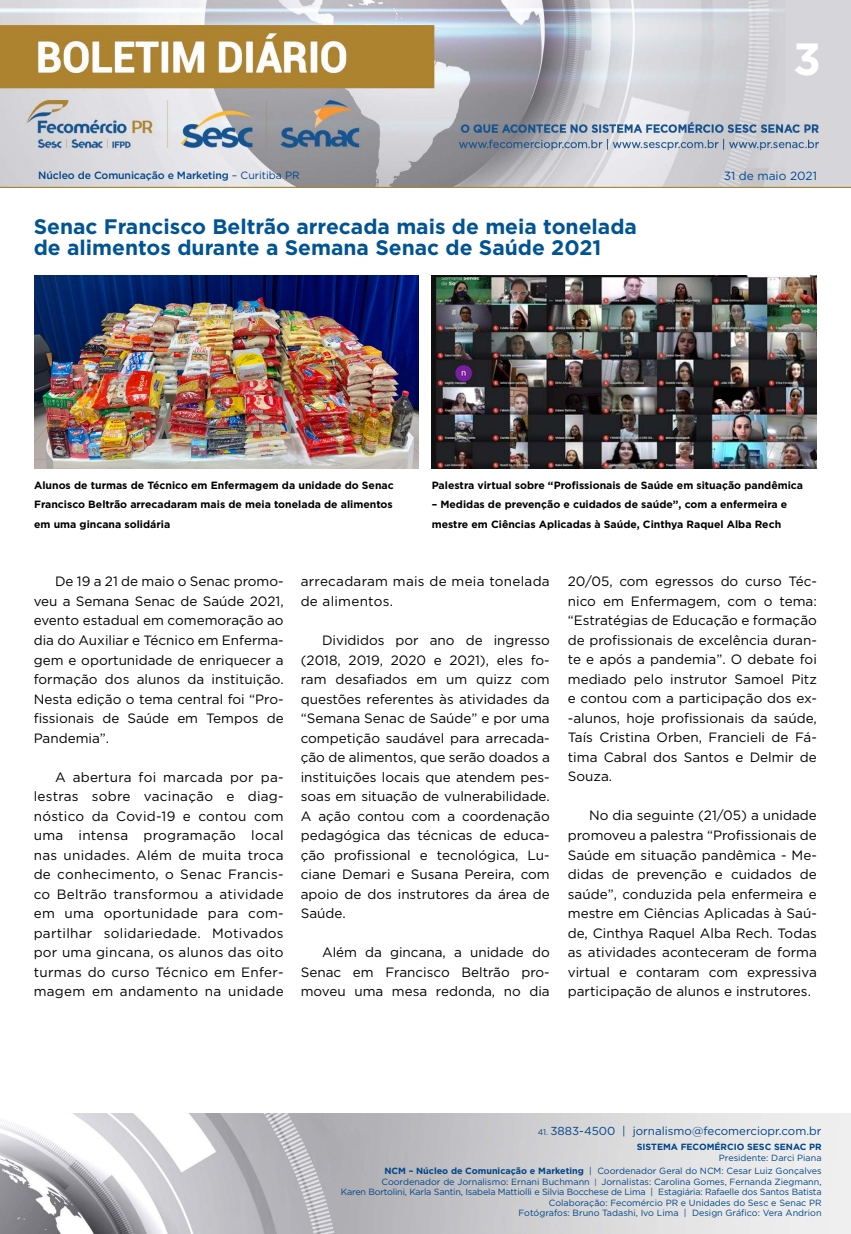
<style>
.page{position:relative;width:851px;height:1234px;background:#fff}
.page>*{position:absolute;margin:0;border:0;box-sizing:border-box;transform-origin:0 0}
.t1{font:700 45px "Gotham";color:#fff}
.t2{font:700 21px/21px "Gotham";color:#005493}
.t3{font:13.5px/19.5px "Gotham";color:#000;text-align:justify}
.t4{font:13.5px/19.5px "Gotham";letter-spacing:.02em;color:#000}
.t5{font:11.85px "Gotham";color:#004a93}
.t6{font:11.55px "Gotham";color:#004587}
.t7{font:700 10.5px/19.5px "Gotham";color:#000;text-align:justify}
.t8{font:500 10.5px "Gotham";letter-spacing:-.01em;color:#004587}
.t9{font:9px/10.5px "Gotham";color:#004587;text-align:right}
.t10{font:700 9px "Gotham";color:#004587}
.s1{font-weight:400}
.s2{font-size:8.25px}
.s3{font-weight:700}
.s4{font-size:7.65px}
</style>
<div class="page">
<img style="left:0;top:0;width:850px;height:188px">
<img style="left:0;top:1113px;width:850px;height:120px">
<img style="left:34px;top:275px;width:384px;height:194px">
<img style="left:431px;top:275px;width:385px;height:194px">
<h1 class="t1" style="left:793px;top:29px;width:29px">3</h1>
<p class="t8" style="left:38px;top:168px;width:263px">Núcleo de Comunicação e Marketing <span class="s1">– Curitiba PR</span></p>
<p class="t5" style="left:723px;top:168px;width:95px">31 de maio 2021</p>
<h2 class="t2" style="left:34px;top:216px;width:604px">Senac Francisco Beltrão arrecada mais de meia tonelada de alimentos durante a Semana Senac de Saúde 2021</h2>
<p class="t7" style="left:34px;top:475px;width:361px">Alunos de turmas de Técnico em Enfermagem da unidade do Senac Francisco Beltrão arrecadaram mais de meia tonelada de alimentos em uma gincana solidária</p>
<p class="t7" style="left:431px;top:475px;width:373px">Palestra virtual sobre “Profissionais de Saúde em situação pandêmica</p>
<p class="t7" style="left:431px;top:494px;width:357px">– Medidas de prevenção e cuidados de saúde”, com a enfermeira e mestre em Ciências Aplicadas à Saúde, Cinthya Raquel Alba Rech</p>
<p class="t3" style="left:34px;top:571px;width:251px;text-indent:21px">De 19 a 21 de maio o Senac promo&shy;veu a Semana Senac de Saúde 2021, evento estadual em comemoração ao dia do Auxiliar e Técnico em Enferma&shy;gem e oportunidade de enriquecer a formação dos alunos da instituição.<br>Nesta edição o tema central foi “Pro&shy;fissionais de Saúde em Tempos de Pandemia”.</p>
<p class="t3" style="left:34px;top:766px;width:251px;text-indent:21px">A abertura foi marcada por pa&shy;lestras sobre vacinação e diag&shy;nóstico da Covid-19 e contou com uma intensa programação local nas unidades. Além de muita troca de conhecimento, o Senac Francis&shy;co Beltrão transformou a atividade em uma oportunidade para com&shy;partilhar solidariedade. Motivados por uma gincana, os alunos das oito turmas do curso Técnico em Enfer&shy;magem em andamento na unidade</p>
<p class="t4" style="left:301px;top:571px;width:250px">arrecadaram mais de meia tonelada de alimentos.</p>
<p class="t3" style="left:301px;top:630px;width:250px;text-indent:21px">Divididos por ano de ingresso (2018, 2019, 2020 e 2021), eles fo&shy;ram desafiados em um quizz com questões referentes às atividades da “Semana Senac de Saúde” e por uma competição saudável para arrecada&shy;ção de alimentos, que serão doados a instituições locais que atendem pes&shy;soas em situação de vulnerabilidade.<br>A ação contou com a coordenação pedagógica das técnicas de educa&shy;ção profissional e tecnológica, Lu&shy;ciane Demari e Susana Pereira, com apoio de dos instrutores da área de Saúde.</p>
<p class="t3" style="left:301px;top:942px;width:250px;text-indent:21px">Além da gincana, a unidade do Senac em Francisco Beltrão pro&shy;moveu uma mesa redonda, no dia</p>
<p class="t3" style="left:567px;top:571px;width:250px">20/05, com egressos do curso Téc&shy;nico em Enfermagem, com o tema: “Estratégias de Educação e formação de profissionais de excelência duran&shy;te e após a pandemia”. O debate foi mediado pelo instrutor Samoel Pitz e contou com a participação dos ex--alunos, hoje profissionais da saúde, Taís Cristina Orben, Francieli de Fá&shy;tima Cabral dos Santos e Delmir de Souza.</p>
<p class="t3" style="left:567px;top:805px;width:250px;text-indent:21px">No dia seguinte (21/05) a unidade promoveu a palestra “Profissionais de Saúde em situação pandêmica - Me&shy;didas de prevenção e cuidados de saúde”, conduzida pela enfermeira e mestre em Ciências Aplicadas à Saú&shy;de, Cinthya Raquel Alba Rech. Todas as atividades aconteceram de forma virtual e contaram com expressiva participação de alunos e instrutores.</p>
<p class="t6" style="left:537px;top:1123px;width:285px"><span class="s2">41.</span> 3883-4500 | jornalismo@fecomerciopr.com.br</p>
<p class="t10" style="left:636px;top:1140px;width:186px">SISTEMA FECOMÉRCIO SESC SENAC PR</p>
<p class="t9" style="left:384px;top:1150px;width:438px;line-height:13.5px">Presidente: Darci Piana<br><span class="s3">NCM – Núcleo de Comunicação e Marketing</span> | Coordenador Geral do NCM: Cesar Luiz Gonçalves</p>
<p class="t9" style="left:341px;top:1175px;width:482px">Coordenador de Jornalismo: Ernani Buchmann <span class="s4">|</span> Jornalistas: Carolina Gomes, Fernanda Ziegmann,<br>Karen Bortolini, Karla Santin, Isabela Mattiolli e Silvia Bocchese de Lima | Estagiária: Rafaelle dos Santos Batista Colaboração: Fecomércio PR e Unidades do Sesc e Senac PR<br>Fotógrafos: Bruno Tadashi, Ivo Lima | Design Gráfico: Vera Andrion</p>
</div>
